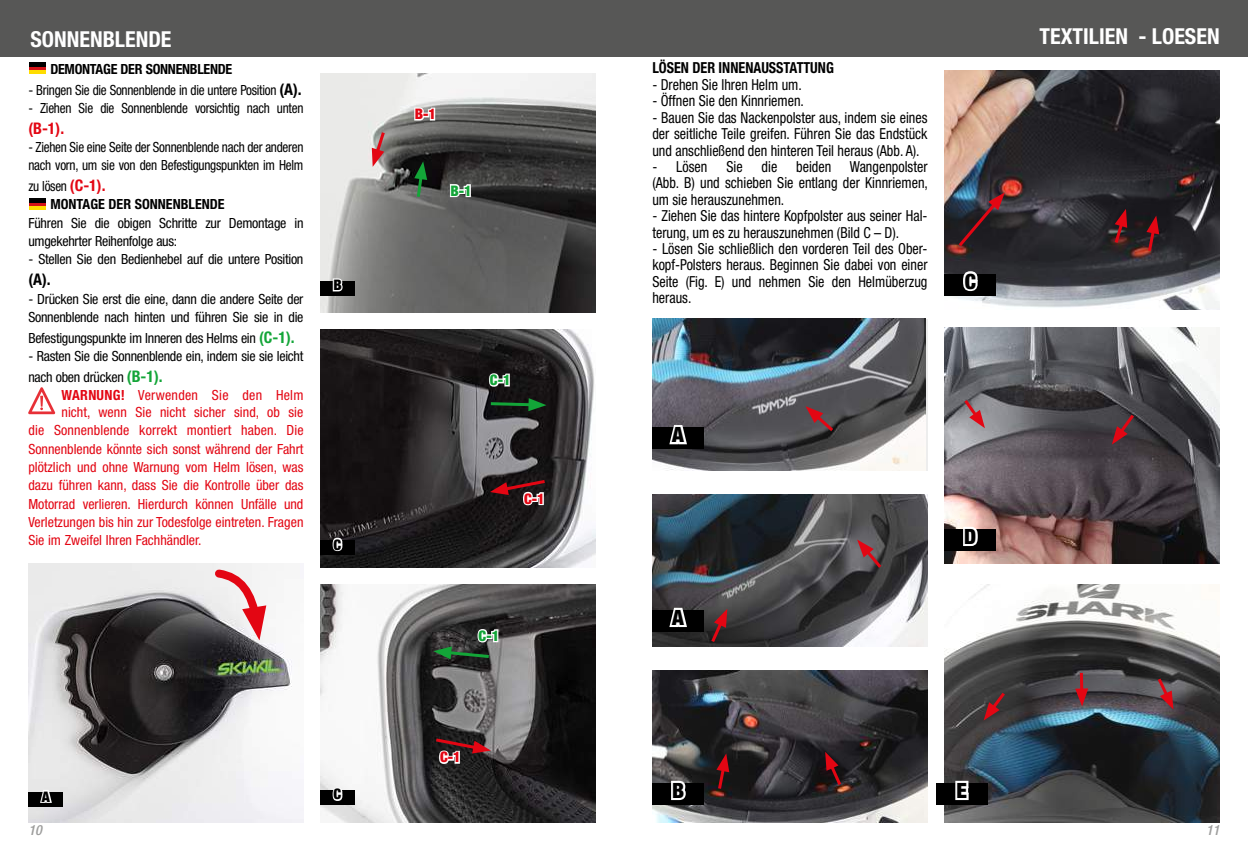
<style>
.page{position:relative;width:1248px;height:851px;background:#fff}
.page>*{position:absolute;margin:0;border:0;box-sizing:border-box;transform-origin:0 0}
.t1{font:700 condensed 22px "Helvetica Neue LT Std";color:#fff}
.t2{font:900 condensed 21px "Helvetica Neue LT Std";color:#000}
.t3{font:700 condensed 16px "Helvetica Neue LT Std";color:#e30613}
.t4{font:700 condensed 16px "Helvetica Neue LT Std";color:#000}
.t5{font:condensed 15.2px/16.4px "Helvetica Neue LT Std";color:#000;text-align:justify;scale:.93 1}
.t6{font:700 condensed 15.2px "Helvetica Neue LT Std";color:#000;scale:.93 1}
.t7{font:900 condensed 14.6px "Helvetica Neue LT Std";color:#e30613}
.t8{font:900 condensed 14.6px "Helvetica Neue LT Std";color:#13a538}
.t9{font:900 condensed 14.6px "Helvetica Neue LT Std";color:#000}
.t10{font:condensed 14px/18.4px "Helvetica Neue LT Std";letter-spacing:-.02em;color:#000}
.t11{font:condensed 14px/18.4px "Helvetica Neue LT Std";color:#e30613}
.t12{font:condensed 14px/18.4px "Helvetica Neue LT Std";letter-spacing:-.02em;color:#000;scale:.94 1}
.t13{font:700 condensed 14px/18.4px "Helvetica Neue LT Std";color:#000}
.t14{font:700 condensed 14px "Helvetica Neue LT Std";letter-spacing:-.02em;color:#000}
.t15{font:italic 500 condensed 14px "Helvetica Neue LT Std";color:#9d9d9c}
.s1{font-weight:700;font-size:16px}
.s2{font-weight:400}
.s3{font-size:16px;color:#e30613}
.s4{font-weight:700;font-size:16px;color:#13a538}
.s5{font-weight:700}
</style>
<div class="page">
<div style="left:0;top:0;width:1247px;height:57px;background:#575756"></div>
<img style="left:652px;top:319px;width:273px;height:151px">
<img style="left:652px;top:495px;width:275px;height:151px">
<img style="left:652px;top:670px;width:275px;height:152px">
<img style="left:944px;top:584px;width:275px;height:238px">
<img style="left:944px;top:71px;width:275px;height:238px">
<img style="left:944px;top:327px;width:275px;height:236px">
<div style="left:944px;top:273px;width:52px;height:22px;background:#000"></div>
<svg style="left:960px;top:269px;width:19px;height:23px"></svg>
<div style="left:944px;top:529px;width:52px;height:21px;background:#000"></div>
<svg style="left:960px;top:524px;width:19px;height:23px"></svg>
<div style="left:652px;top:427px;width:52px;height:22px;background:#000"></div>
<svg style="left:667px;top:379px;width:22px;height:66px"></svg>
<div style="left:652px;top:609px;width:52px;height:22px;background:#000"></div>
<svg style="left:667px;top:562px;width:22px;height:66px"></svg>
<div style="left:652px;top:782px;width:52px;height:22px;background:#000"></div>
<svg style="left:669px;top:778px;width:18px;height:23px"></svg>
<div style="left:935px;top:782px;width:52px;height:22px;background:#000"></div>
<svg style="left:953px;top:778px;width:17px;height:23px"></svg>
<img style="left:28px;top:563px;width:275px;height:259px">
<img style="left:320px;top:584px;width:275px;height:238px">
<img style="left:320px;top:329px;width:275px;height:238px">
<img style="left:320px;top:74px;width:275px;height:238px">
<div style="left:29px;top:792px;width:34px;height:14px;background:#000"></div>
<svg style="left:39px;top:761px;width:15px;height:42px"></svg>
<svg style="left:487px;top:398px;width:59px;height:13px"></svg>
<svg style="left:372px;top:129px;width:15px;height:38px"></svg>
<svg style="left:414px;top:161px;width:13px;height:39px"></svg>
<svg style="left:805px;top:406px;width:31px;height:28px"></svg>
<svg style="left:857px;top:539px;width:27px;height:32px"></svg>
<svg style="left:1111px;top:411px;width:25px;height:33px"></svg>
<svg style="left:961px;top:396px;width:23px;height:32px"></svg>
<svg style="left:1154px;top:675px;width:19px;height:34px"></svg>
<svg style="left:983px;top:689px;width:24px;height:31px"></svg>
<svg style="left:1079px;top:672px;width:4px;height:16px"></svg>
<svg style="left:1075px;top:688px;width:13px;height:18px"></svg>
<svg style="left:825px;top:751px;width:18px;height:37px"></svg>
<svg style="left:716px;top:753px;width:13px;height:39px"></svg>
<svg style="left:1145px;top:215px;width:14px;height:39px"></svg>
<svg style="left:1112px;top:209px;width:15px;height:37px"></svg>
<svg style="left:955px;top:192px;width:49px;height:57px;background:#3b2b34"></svg>
<svg style="left:708px;top:608px;width:19px;height:37px"></svg>
<svg style="left:210px;top:564px;width:56px;height:76px"></svg>
<div style="left:320px;top:281px;width:34px;height:14px;background:#000"></div>
<svg style="left:331px;top:277px;width:13px;height:15px"></svg>
<div style="left:320px;top:540px;width:34px;height:15px;background:#000"></div>
<svg style="left:331px;top:536px;width:13px;height:16px"></svg>
<div style="left:320px;top:790px;width:34px;height:14px;background:#000"></div>
<svg style="left:331px;top:786px;width:13px;height:15px"></svg>
<svg style="left:413px;top:106px;width:23px;height:16px"></svg>
<svg style="left:448px;top:183px;width:24px;height:15px"></svg>
<svg style="left:490px;top:478px;width:58px;height:28px;background:#533134"></svg>
<svg style="left:487px;top:372px;width:24px;height:16px"></svg>
<svg style="left:433px;top:736px;width:58px;height:29px;background:#5b3d3e"></svg>
<svg style="left:433px;top:627px;width:66px;height:32px;background:#4a584d"></svg>
<svg style="left:29px;top:67px;width:17px;height:4px"></svg>
<hr style="left:29px;top:71px;width:17px;height:3px;background:#fd0">
<hr style="left:29px;top:63px;width:17px;height:4px;background:#000">
<svg style="left:29px;top:202px;width:17px;height:4px"></svg>
<hr style="left:29px;top:206px;width:17px;height:3px;background:#fd0">
<hr style="left:29px;top:198px;width:17px;height:4px;background:#000">
<svg style="left:28px;top:387px;width:27px;height:27px"></svg>
<h1 class="t1" style="left:31px;top:26px;width:142px">SONNENBLENDE</h1>
<p class="t14" style="left:50px;top:60px;width:183px">DEMONTAGE DER SONNENBLENDE</p>
<p class="t10" style="left:28px;top:80px;width:275px">- Bringen Sie die Sonnenblende in die untere Position <span class="s1">(A).</span></p>
<p class="t12" style="left:28px;top:99px;width:294px">- Ziehen Sie die Sonnenblende vorsichtig nach unten</p>
<p class="t3" style="left:28px;top:118px;width:37px">(B-1).</p>
<p class="t12" style="left:28px;top:138px;width:294px">- Ziehen Sie eine Seite der Sonnenblende nach der anderen nach vorn, um sie von den Befestigungspunkten im Helm</p>
<p class="t13" style="left:50px;top:177px;width:176px;text-indent:-22px"><span class="s2">zu lösen</span> <span class="s3">(C-1).<br></span>MONTAGE DER SONNENBLENDE</p>
<p class="t10" style="left:28px;top:213px;width:277px">Führen Sie die obigen Schritte zur Demontage in umgekehrter Reihenfolge aus:</p>
<p class="t10" style="left:28px;top:250px;width:276px">- Stellen Sie den Bedienhebel auf die untere Position</p>
<p class="t4" style="left:28px;top:270px;width:24px">(A).</p>
<p class="t10" style="left:28px;top:289px;width:276px">- Drücken Sie erst die eine, dann die andere Seite der<br>Sonnenblende nach hinten und führen Sie sie in die</p>
<p class="t10" style="left:28px;top:328px;width:268px">Befestigungspunkte im Inneren des Helms ein <span class="s4">(C-1).</span></p>
<p class="t10" style="left:28px;top:345px;width:276px;line-height:20.8px">- Rasten Sie die Sonnenblende ein, indem sie sie leicht nach oben drücken <span class="s4">(B-1).</span></p>
<p class="t11" style="left:62px;top:386px;width:243px;line-height:16.8px"><span class="s5">WARNUNG!</span> Verwenden Sie den Helm nicht, wenn Sie nicht sicher sind, ob sie</p>
<p class="t11" style="left:28px;top:421px;width:277px;text-align:justify">die Sonnenblende korrekt montiert haben. Die Sonnenblende könnte sich sonst während der Fahrt plötzlich und ohne Warnung vom Helm lösen, was dazu führen kann, dass Sie die Kontrolle über das Motorrad verlieren. Hierdurch können Unfälle und Verletzungen bis hin zur Todesfolge eintreten. Fragen Sie im Zweifel Ihren Fachhändler.</p>
<p class="t9" style="left:333px;top:276px;width:10px">B</p>
<p class="t9" style="left:333px;top:535px;width:9px">C</p>
<p class="t7" style="left:415px;top:105px;width:23px">B-1</p>
<p class="t8" style="left:450px;top:181px;width:23px">B-1</p>
<p class="t8" style="left:490px;top:371px;width:22px">C-1</p>
<p class="t7" style="left:524px;top:489px;width:22px">C-1</p>
<p class="t8" style="left:478px;top:626px;width:22px">C-1</p>
<p class="t7" style="left:440px;top:748px;width:22px">C-1</p>
<p class="t6" style="left:652px;top:59px;width:197px">LÖSEN DER INNENAUSSTATTUNG</p>
<p class="t5" style="left:652px;top:76px;width:162px">- Drehen Sie Ihren Helm um.</p>
<p class="t5" style="left:652px;top:93px;width:164px">- Öffnen Sie den Kinnriemen.</p>
<p class="t5" style="left:652px;top:109px;width:297px">- Bauen Sie das Nackenpolster aus, indem sie eines der seitliche Teile greifen. Führen Sie das Endstück und anschließend den hinteren Teil heraus (Abb. A).</p>
<p class="t5" style="left:652px;top:158px;width:298px">- Lösen Sie die beiden Wangenpolster (Abb. B) und schieben Sie entlang der Kinnriemen, um sie herauszunehmen.</p>
<p class="t5" style="left:652px;top:207px;width:297px">- Ziehen Sie das hintere Kopfpolster aus seiner Hal&shy;terung, um es zu herauszunehmen (Bild C – D).</p>
<p class="t5" style="left:652px;top:240px;width:297px">- Lösen Sie schließlich den vorderen Teil des Ober&shy;kopf-Polsters heraus. Beginnen Sie dabei von einer Seite (Fig. E) und nehmen Sie den Helmüberzug heraus.</p>
<h2 class="t2" style="left:964px;top:268px;width:13px">C</h2>
<h2 class="t2" style="left:672px;top:421px;width:13px">A</h2>
<h2 class="t2" style="left:672px;top:604px;width:13px">A</h2>
<h2 class="t2" style="left:964px;top:523px;width:14px">D</h2>
<p class="t9" style="left:42px;top:787px;width:10px">A</p>
<h2 class="t2" style="left:672px;top:777px;width:14px">B</h2>
<h2 class="t2" style="left:956px;top:777px;width:12px">E</h2>
<p class="t9" style="left:333px;top:785px;width:9px">C</p>
<h1 class="t1" style="left:1039px;top:23px;width:181px">TEXTILIEN - LOESEN</h1>
<p class="t15" style="left:28px;top:822px;width:15px">10</p>
<p class="t15" style="left:1205px;top:822px;width:15px">11</p>
</div>
